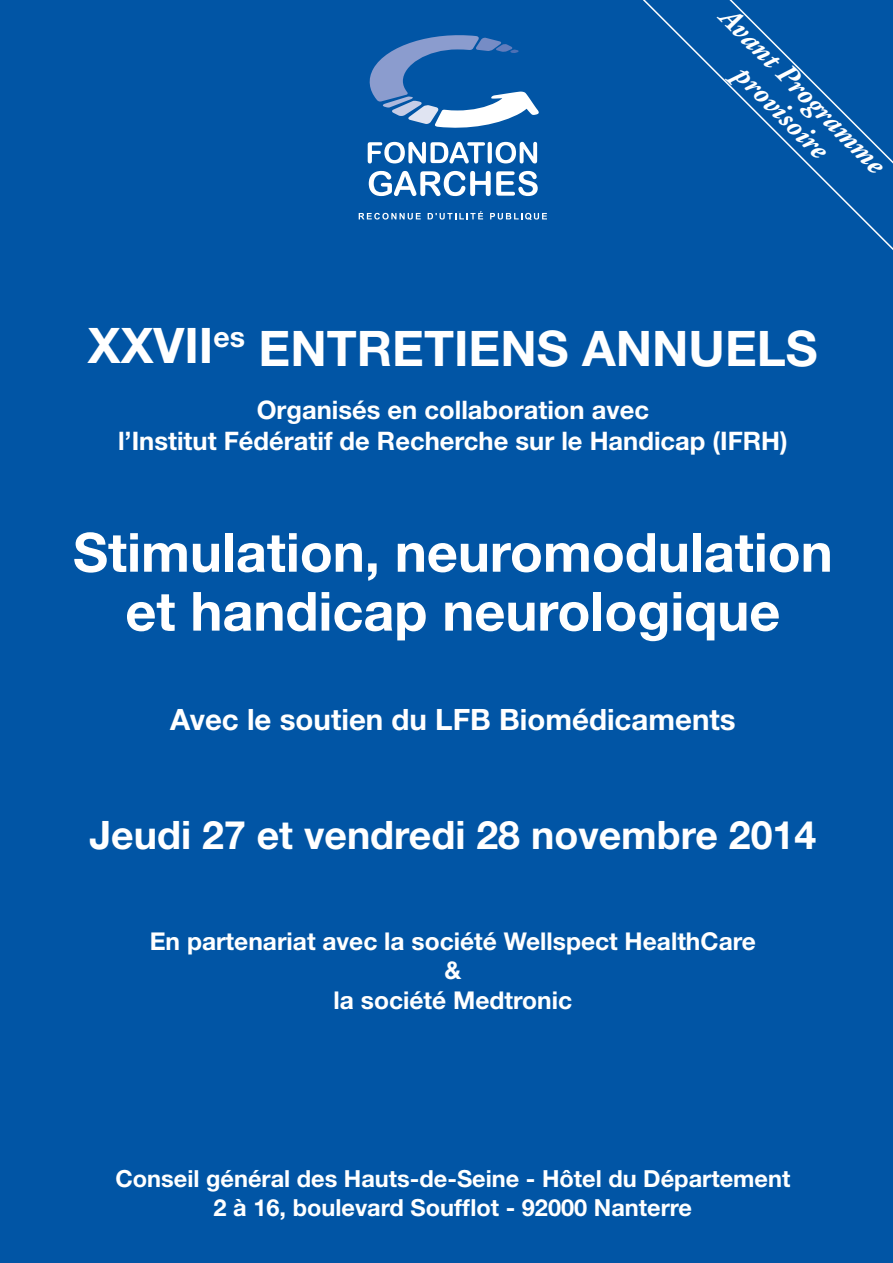
<style>
.page{position:relative;width:893px;height:1263px;background:#0155a5}
.page>*{position:absolute;margin:0;border:0;box-sizing:border-box;transform-origin:0 0}
.t1{font:700 54px/58.9px "Helvetica Neue";color:#fff;text-align:center}
.t2{font:700 49.05px "Helvetica Neue";color:#fff}
.t3{font:700 39.3px "Helvetica Neue";color:#fff}
.t4{font:italic 700 30px/30px "Adobe Garamond";color:#fff;text-align:center}
.t5{font:700 29.4px "Helvetica Neue";color:#fff}
.t6{font:700 25.5px/30.6px "Helvetica Neue";color:#fff;text-align:center}
.t7{font:700 24.6px/29.4px "Helvetica Neue";color:#fff;text-align:center}
.t8{font:700 23.55px/28.2px "Helvetica Neue";color:#fff;text-align:center}
</style>
<div class="page">
<svg style="left:369px;top:35px;width:170px;height:93px"></svg>
<svg style="left:368px;top:142px;width:169px;height:21px"></svg>
<svg style="left:369px;top:171px;width:169px;height:25px"></svg>
<svg style="left:359px;top:213px;width:62px;height:7px"></svg>
<svg style="left:428px;top:211px;width:55px;height:9px"></svg>
<svg style="left:490px;top:213px;width:57px;height:7px"></svg>
<svg style="left:643px;top:0;width:250px;height:250px"></svg>
<p class="t4" style="left:735px;top:2px;width:222px;rotate:45deg">Avant Programme provisoire</p>
<h2 class="t2" style="left:88px;top:319px;width:731px">XXVII<sup>es</sup> ENTRETIENS ANNUELS</h2>
<p class="t6" style="left:118px;top:394px;width:671px">Organisés en collaboration avec<br>l’Institut Fédératif de Recherche sur le Handicap (IFRH)</p>
<h1 class="t1" style="left:73px;top:522px;width:761px">Stimulation, neuromodulation et handicap neurologique</h1>
<p class="t5" style="left:170px;top:702px;width:567px">Avec le soutien du LFB Biomédicaments</p>
<h3 class="t3" style="left:89px;top:811px;width:728px">Jeudi 27 et vendredi 28 novembre 2014</h3>
<p class="t7" style="left:150px;top:926px;width:608px">En partenariat avec la société Wellspect HealthCare &amp;<br>la société Medtronic</p>
<p class="t8" style="left:115px;top:1164px;width:676px">Conseil général des Hauts-de-Seine - Hôtel du Département<br>2 à 16, boulevard Soufflot - 92000 Nanterre</p>
</div>
